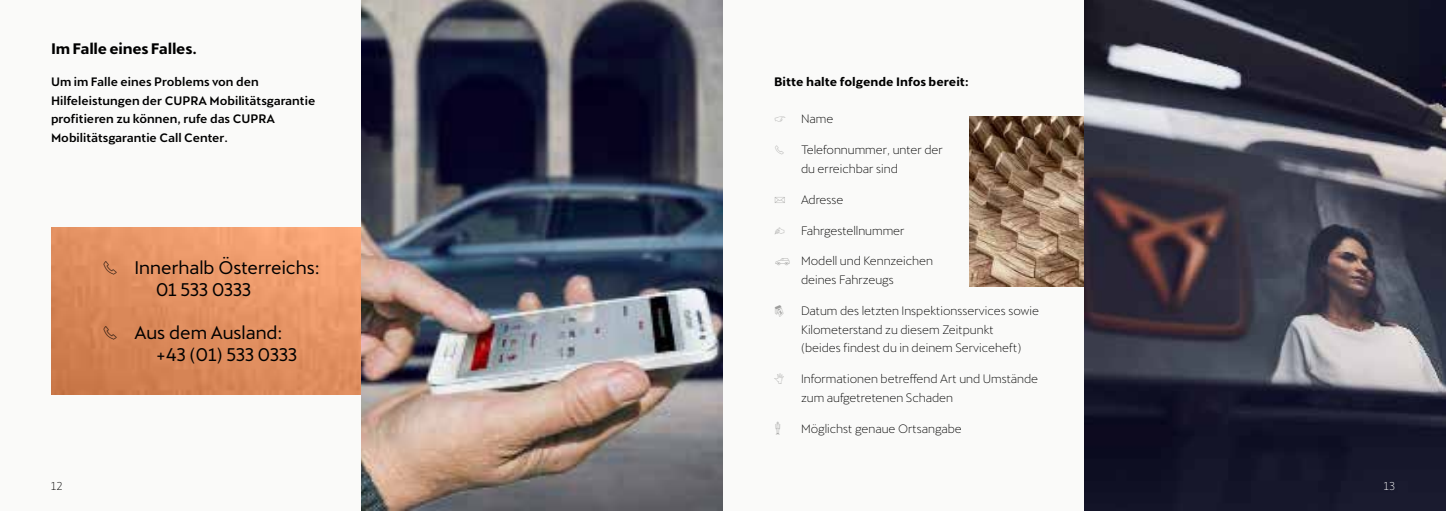
<style>
.page{position:relative;width:1446px;height:511px;background:#fff}
.page>*{position:absolute;margin:0;border:0;box-sizing:border-box;transform-origin:0 0}
.t1{font:18px/21.6px "Cupra";color:#000}
.t2{font:700 15px "Cupra";letter-spacing:-.02em;color:#000}
.t3{font:300 12px/18.8px "Cupra";color:#000}
.t4{font:500 12px/18.8px "Cupra";color:#000}
.t5{font:700 12px "Cupra";color:#000}
.t6{font:300 11.25px "Cupra";color:#000}
.t7{font:300 11.25px "Cupra";color:#fff}
.s1{color:#9d9d9c}
</style>
<div class="page">
<div style="left:0;top:0;width:1446px;height:510px;background:#fafaf9"></div>
<img style="left:969px;top:116px;width:115px;height:170px">
<img style="left:1084px;top:0;width:362px;height:510px">
<img style="left:51px;top:227px;width:310px;height:167px">
<img style="left:361px;top:0;width:362px;height:510px">
<p class="t2" style="left:51px;top:40px;width:147px">Im Falle eines Falles.</p>
<p class="t4" style="left:51px;top:72px;width:266px">Um im Falle eines Problems von den Hilfeleistungen der CUPRA Mobilitätsgarantie profitieren zu können, rufe das CUPRA Mobilitätsgarantie Call Center.</p>
<h1 class="t1" style="left:156px;top:254px;width:165px;text-indent:-54px">✓ Innerhalb Österreichs:<br>01 533 0333</h1>
<h1 class="t1" style="left:156px;top:318px;width:143px;text-indent:-54px">✓ Aus dem Ausland: +43 (01) 533 0333</h1>
<p class="t6" style="left:51px;top:475px;width:13px">12</p>
<p class="t5" style="left:774px;top:74px;width:196px">Bitte halte folgende Infos bereit:</p>
<p class="t3" style="left:774px;top:108px;width:61px"><span class="s1">✓</span> Name</p>
<p class="t3" style="left:801px;top:138px;width:143px;text-indent:-27px"><span class="s1">✓</span> Telefonnummer, unter der du erreichbar sind</p>
<p class="t3" style="left:774px;top:188px;width:71px"><span class="s1">◆</span> Adresse</p>
<p class="t3" style="left:801px;top:219px;width:105px">Fahrgestellnummer</p>
<p class="t3" style="left:801px;top:249px;width:133px">Modell und Kennzeichen deines Fahrzeugs</p>
<p class="t3" style="left:801px;top:299px;width:240px;text-indent:-27px"><span class="s1">●</span> Datum des letzten Inspektionsservices sowie<br>Kilometerstand zu diesem Zeitpunkt<br>(beides findest du in deinem Serviceheft)</p>
<p class="t3" style="left:801px;top:367px;width:239px">Informationen betreffend Art und Umstände zum aufgetretenen Schaden</p>
<p class="t3" style="left:801px;top:417px;width:162px">Möglichst genaue Ortsangabe</p>
<p class="t7" style="left:1383px;top:475px;width:13px">13</p>
</div>
